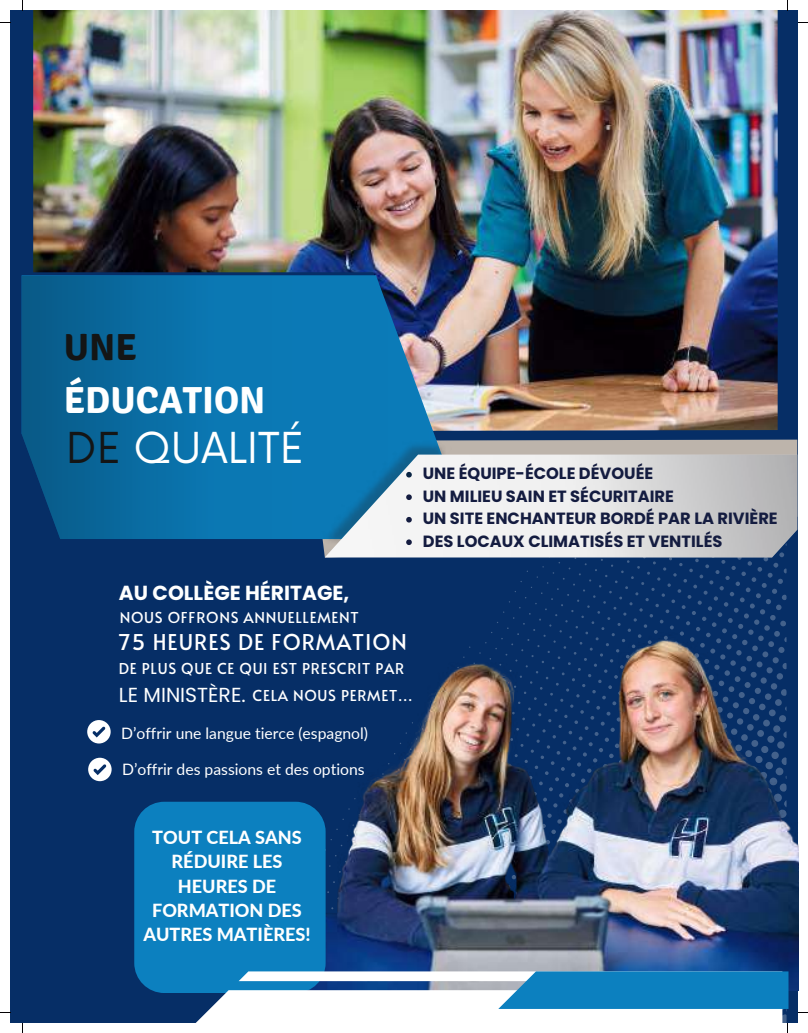
<style>
.page{position:relative;width:808px;height:1033px;background:#fff}
.page>*{position:absolute;margin:0;border:0;box-sizing:border-box;transform-origin:0 0}
.t1{font:41.5px "Now";color:#fff}
.t2{font:700 37.75px "Signika";color:#feffff}
.t3{font:700 37.75px "Signika";color:#141515}
.t4{font:21.75px "Alata";letter-spacing:.045em;color:#fff}
.t5{font:700 20.25px "Poppins";color:#feffff}
.t6{font:800 18px/24.4px "Lato";color:#fff;text-align:center}
.t7{font:700 16.25px/22.5px "Poppins";color:#141c40}
.t8{font:15.75px "Lato";color:#fff}
.t9{font:15px/27.5px "Alata";letter-spacing:.045em;color:#fff}
.s1{color:#141515}
.s2{font-family:"Poppins";font-size:20.25px;color:#feffff}
</style>
<div class="page">
<div style="left:10px;top:10px;width:788px;height:1013px;background:#062e66"></div>
<img style="left:33px;top:10px;width:744px;height:421px">
<svg style="left:519px;top:439px;width:278px;height:15px;background:#b1aba6"></svg>
<svg style="left:22px;top:275px;width:450px;height:264px;background:#166ea1"></svg>
<img style="left:281px;top:400px;width:238px;height:72px">
<svg style="left:325px;top:454px;width:472px;height:86px;background:#b4c6d0"></svg>
<svg style="left:87px;top:720px;width:24px;height:23px"></svg>
<svg style="left:88px;top:757px;width:24px;height:24px"></svg>
<div style="left:134px;top:801px;width:191px;height:192px;background:#0c80bf;border-radius:30px"></div>
<img style="left:191px;top:472px;width:597px;height:561px">
<h2 class="t3" style="left:64px;top:324px;width:75px">UNE</h2>
<h2 class="t2" style="left:64px;top:377px;width:203px">ÉDUCATION</h2>
<h1 class="t1" style="left:66px;top:414px;width:239px"><span class="s1">DE</span> QUALITÉ</h1>
<p class="t7" style="left:423px;top:462px;width:356px">UNE ÉQUIPE-ÉCOLE DÉVOUÉE<br>UN MILIEU SAIN ET SÉCURITAIRE<br>UN SITE ENCHANTEUR BORDÉ PAR LA RIVIÈRE<br>DES LOCAUX CLIMATISÉS ET VENTILÉS</p>
<p class="t5" style="left:119px;top:580px;width:232px">AU COLLÈGE HÉRITAGE,</p>
<p class="t9" style="left:120px;top:602px;width:240px">NOUS OFFRONS ANNUELLEMENT</p>
<h3 class="t4" style="left:119px;top:623px;width:289px">75 HEURES DE FORMATION</h3>
<p class="t9" style="left:119px;top:652px;width:295px">DE PLUS QUE CE QUI EST PRESCRIT PAR<br><span class="s2">LE MINISTÈRE.</span> CELA NOUS PERMET...</p>
<p class="t8" style="left:121px;top:722px;width:248px">D’offrir une langue tierce (espagnol)</p>
<p class="t8" style="left:122px;top:758px;width:244px">D’offrir des passions et des options</p>
<p class="t6" style="left:143px;top:824px;width:169px">TOUT CELA SANS<br>RÉDUIRE LES<br>HEURES DE<br>FORMATION DES<br>AUTRES MATIÈRES!</p>
</div>
